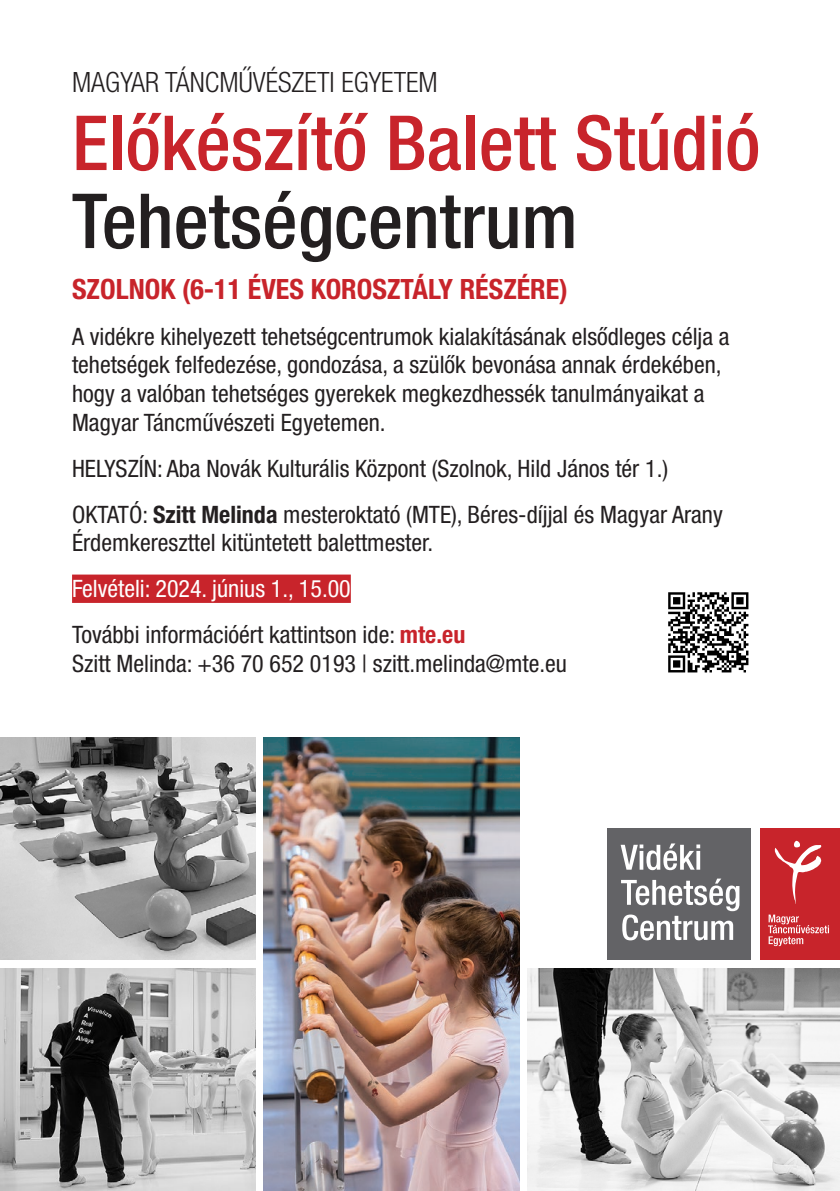
<style>
.page{position:relative;width:840px;height:1191px;background:#fff}
.page>*{position:absolute;margin:0;border:0;box-sizing:border-box;transform-origin:0 0}
.t1{font:500 condensed 76px "Helvetica Neue LT Pro";color:#c8242b}
.t2{font:500 condensed 76px "Helvetica Neue LT Pro";color:#231f20}
.t3{font:700 condensed 28px "Helvetica Neue LT Pro";color:#c8242b}
.t4{font:300 condensed 28px "Helvetica Neue LT Pro";color:#231f20}
.t5{font:condensed 24px/28.8px "Helvetica Neue LT Pro";color:#231f20}
.s1{font-weight:700}
.s2{color:#fff}
.s3{font-weight:700;color:#c8242b}
</style>
<div class="page">
<div style="left:607px;top:827px;width:146px;height:132px;background:#636366"></div>
<div style="left:756px;top:827px;width:83px;height:132px;background:#c8242b"></div>
<svg style="left:620px;top:843px;width:79px;height:27px"></svg>
<hr style="left:696px;top:851px;width:3px;height:18px;background:#fff">
<svg style="left:621px;top:878px;width:118px;height:62px"></svg>
<svg style="left:768px;top:914px;width:60px;height:32px"></svg>
<svg style="left:774px;top:840px;width:46px;height:64px"></svg>
<img style="left:264px;top:737px;width:255px;height:454px">
<img style="left:527px;top:968px;width:312px;height:223px">
<img style="left:0;top:737px;width:255px;height:223px">
<img style="left:0;top:968px;width:255px;height:223px">
<div style="left:750px;top:827px;width:9px;height:133px;background:#fff"></div>
<div style="left:72px;top:574px;width:278px;height:29px;background:#c8242b"></div>
<svg style="left:668px;top:592px;width:81px;height:81px"></svg>
<svg style="left:668px;top:592px;width:80px;height:80px"></svg>
<p class="t4" style="left:72px;top:66px;width:367px">MAGYAR TÁNCMŰVÉSZETI EGYETEM</p>
<h1 class="t1" style="left:72px;top:98px;width:689px">Előkészítő Balett Stúdió</h1>
<h1 class="t2" style="left:72px;top:176px;width:507px">Tehetségcentrum</h1>
<p class="t3" style="left:72px;top:272px;width:497px">SZOLNOK (6-11 ÉVES KOROSZTÁLY RÉSZÉRE)</p>
<p class="t5" style="left:72px;top:321px;width:658px">A vidékre kihelyezett tehetségcentrumok kialakításának elsődleges célja a tehetségek felfedezése, gondozása, a szülők bevonása annak érdekében, hogy a valóban tehetséges gyerekek megkezdhessék tanulmányaikat a Magyar Táncművészeti Egyetemen.</p>
<p class="t5" style="left:72px;top:445px;width:652px;line-height:45.8px">HELYSZÍN: Aba Novák Kulturális Központ (Szolnok, Hild János tér 1.)<br>OKTATÓ: <span class="s1">Szitt Melinda</span> mesteroktató (MTE), Béres-díjjal és Magyar Arany</p>
<p class="t5" style="left:72px;top:528px;width:362px">Érdemkereszttel kitüntetett balettmester.</p>
<p class="t5" style="left:72px;top:566px;width:394px;line-height:45.8px"><span class="s2">Felvételi: 2024. június 1., 15.00<br></span>További információért kattintson ide: <span class="s3">mte.eu</span></p>
<p class="t5" style="left:72px;top:649px;width:496px">Szitt Melinda: +36 70 652 0193 | szitt.melinda@mte.eu</p>
</div>
